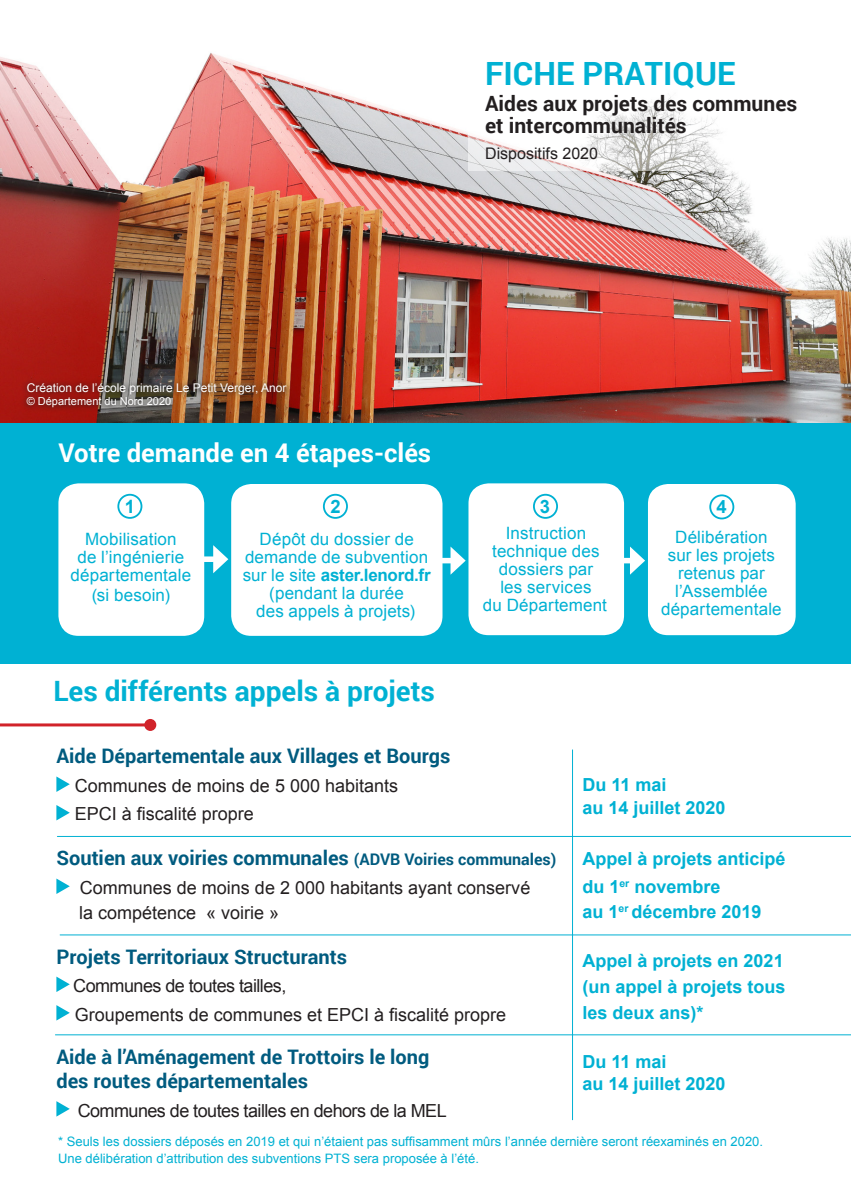
<style>
.page{position:relative;width:851px;height:1191px;background:#fff}
.page>*{position:absolute;margin:0;border:0;box-sizing:border-box;transform-origin:0 0}
.t1{font:700 32px "Roboto";color:#00b1d3}
.t2{font:700 28px "Roboto";color:#00b1d3}
.t3{font:700 25.8px "Roboto";color:#fff}
.t4{font:700 21px "Roboto";color:#231f20}
.t5{font:700 20px "Roboto";color:#005b7f}
.t6{font:700 18.4px "Arial";color:#00b1d3}
.t7{font:18px "Arial";color:#231f20}
.t8{font:700 18px/26px "Arial";color:#00b1d3;text-align:justify}
.t9{font:18px "Arial";letter-spacing:-.03em;color:#231f20}
.t10{font:17px/18px "Arial";letter-spacing:.01em;color:#00b1d3;text-align:center}
.t11{font:16px "Arial";color:#231f20}
.t12{font:13px "Arial";color:#00b1d3}
.t13{font:12px "Arial";color:#fff}
.t14{font:11px "Arial";color:#fff}
.s1{font-weight:700}
.s2{font-size:16px}
</style>
<div class="page">
<img style="left:0;top:53px;width:850px;height:370px">
<svg style="left:468px;top:53px;width:367px;height:117px"></svg>
<div style="left:0;top:423px;width:850px;height:240px;background:#00b1d3"></div>
<div style="left:58px;top:483px;width:146px;height:153px;background:#fff;border-radius:20px"></div>
<div style="left:231px;top:484px;width:211px;height:152px;background:#fff;border-radius:20px"></div>
<div style="left:468px;top:483px;width:156px;height:152px;background:#fff;border-radius:20px"></div>
<div style="left:648px;top:484px;width:147px;height:151px;background:#fff;border-radius:20px"></div>
<div style="left:117px;top:494px;width:25px;height:25px;border:2px solid #00b1d3;border-radius:50%"></div>
<div style="left:617px;top:558px;width:18px;height:5px;background:#fff"></div>
<svg style="left:630px;top:546px;width:15px;height:29px"></svg>
<svg style="left:56px;top:776px;width:14px;height:16px"></svg>
<svg style="left:56px;top:805px;width:14px;height:15px"></svg>
<svg style="left:56px;top:878px;width:14px;height:16px"></svg>
<svg style="left:56px;top:976px;width:14px;height:16px"></svg>
<svg style="left:56px;top:1005px;width:14px;height:15px"></svg>
<svg style="left:56px;top:1101px;width:14px;height:15px"></svg>
<hr style="left:57px;top:836px;width:793px;height:1px;background:#00b1d3">
<hr style="left:60px;top:934px;width:790px;height:1px;background:#00b1d3">
<hr style="left:572px;top:749px;width:1px;height:371px;background:#00b1d3">
<div style="left:323px;top:494px;width:25px;height:25px;border:2px solid #00b1d3;border-radius:50%"></div>
<div style="left:533px;top:494px;width:25px;height:25px;border:2px solid #00b1d3;border-radius:50%"></div>
<div style="left:709px;top:494px;width:25px;height:25px;border:2px solid #00b1d3;border-radius:50%"></div>
<div style="left:437px;top:558px;width:18px;height:5px;background:#fff"></div>
<svg style="left:450px;top:546px;width:15px;height:29px"></svg>
<div style="left:200px;top:556px;width:18px;height:6px;background:#fff"></div>
<svg style="left:213px;top:545px;width:15px;height:28px"></svg>
<hr style="left:55px;top:1034px;width:795px;height:1px;background:#00b1d3">
<hr style="left:0;top:723px;width:150px;height:3px;background:#d1232a">
<div style="left:144px;top:719px;width:12px;height:12px;background:#d1232a;border-radius:50%"></div>
<img style="left:21px;top:377px;width:271px;height:36px">
<p class="t1" style="left:485px;top:51px;width:252px">FICHE PRATIQUE</p>
<p class="t4" style="left:485px;top:88px;width:313px">Aides aux projets des communes</p>
<p class="t4" style="left:485px;top:110px;width:203px">et intercommunalités</p>
<p class="t11" style="left:485px;top:143px;width:114px">Dispositifs 2020</p>
<p class="t13" style="left:27px;top:380px;width:261px">Création de l’école primaire Le Petit Verger, Anor</p>
<p class="t14" style="left:27px;top:394px;width:146px">© Département du Nord 2020</p>
<p class="t3" style="left:58px;top:434px;width:374px">Votre demande en 4 étapes-clés</p>
<p class="t6" style="left:125px;top:494px;width:12px">1</p>
<p class="t10" style="left:71px;top:530px;width:122px">Mobilisation<br>de l’ingénierie départementale</p>
<p class="t10" style="left:92px;top:586px;width:80px">(si besoin)</p>
<p class="t6" style="left:330px;top:494px;width:12px">2</p>
<p class="t10" style="left:243px;top:530px;width:189px">Dépôt du dossier de demande de subvention sur le site <span class="s1">aster.lenord.fr </span>(pendant la durée</p>
<p class="t10" style="left:256px;top:602px;width:161px">des appels à projets)</p>
<p class="t2" style="left:54px;top:671px;width:382px">Les différents appels à projets</p>
<p class="t6" style="left:539px;top:494px;width:12px">3</p>
<p class="t10" style="left:492px;top:524px;width:109px">Instruction technique des dossiers par</p>
<p class="t10" style="left:500px;top:578px;width:93px">les services</p>
<p class="t10" style="left:483px;top:596px;width:125px">du Département</p>
<p class="t6" style="left:716px;top:494px;width:12px">4</p>
<p class="t10" style="left:661px;top:528px;width:122px">Délibération sur les projets retenus par l’Assemblée départementale</p>
<p class="t5" style="left:56px;top:742px;width:395px">Aide Départementale aux Villages et Bourgs</p>
<p class="t7" style="left:75px;top:774px;width:325px">Communes de moins de 5 000 habitants</p>
<p class="t7" style="left:75px;top:802px;width:181px">EPCI à fiscalité propre</p>
<p class="t5" style="left:56px;top:844px;width:501px">Soutien aux voiries communales <span class="s2">(ADVB Voiries communales)</span></p>
<p class="t7" style="left:80px;top:876px;width:452px">Communes de moins de 2 000 habitants ayant conservé</p>
<p class="t7" style="left:79px;top:900px;width:202px">la compétence « voirie »</p>
<p class="t5" style="left:56px;top:942px;width:292px">Projets Territoriaux Structurants</p>
<p class="t9" style="left:73px;top:974px;width:215px">Communes de toutes tailles,</p>
<p class="t7" style="left:75px;top:1002px;width:433px">Groupements de communes et EPCI à fiscalité propre</p>
<p class="t5" style="left:56px;top:1042px;width:374px">Aide à l’Aménagement de Trottoirs le long</p>
<p class="t5" style="left:56px;top:1066px;width:253px">des routes départementales</p>
<p class="t9" style="left:78px;top:1098px;width:370px">Communes de toutes tailles en dehors de la MEL</p>
<p class="t8" style="left:582px;top:772px;width:86px">Du 11 mai</p>
<p class="t8" style="left:582px;top:795px;width:145px">au 14 juillet 2020</p>
<p class="t8" style="left:582px;top:846px;width:205px">Appel à projets anticipé</p>
<p class="t8" style="left:582px;top:874px;width:139px">du 1<sup>er</sup> novembre</p>
<p class="t8" style="left:582px;top:899px;width:180px">au 1<sup>er</sup> décembre 2019</p>
<p class="t8" style="left:582px;top:948px;width:205px">Appel à projets en 2021 (un appel à projets tous les deux ans)*</p>
<p class="t8" style="left:582px;top:1049px;width:86px">Du 11 mai</p>
<p class="t8" style="left:582px;top:1071px;width:145px">au 14 juillet 2020</p>
<p class="t12" style="left:58px;top:1133px;width:706px">* Seuls les dossiers déposés en 2019 et qui n’étaient pas suffisamment mûrs l’année dernière seront réexaminés en 2020.</p>
<p class="t12" style="left:58px;top:1149px;width:422px">Une délibération d’attribution des subventions PTS sera proposée à l’été.</p>
</div>
